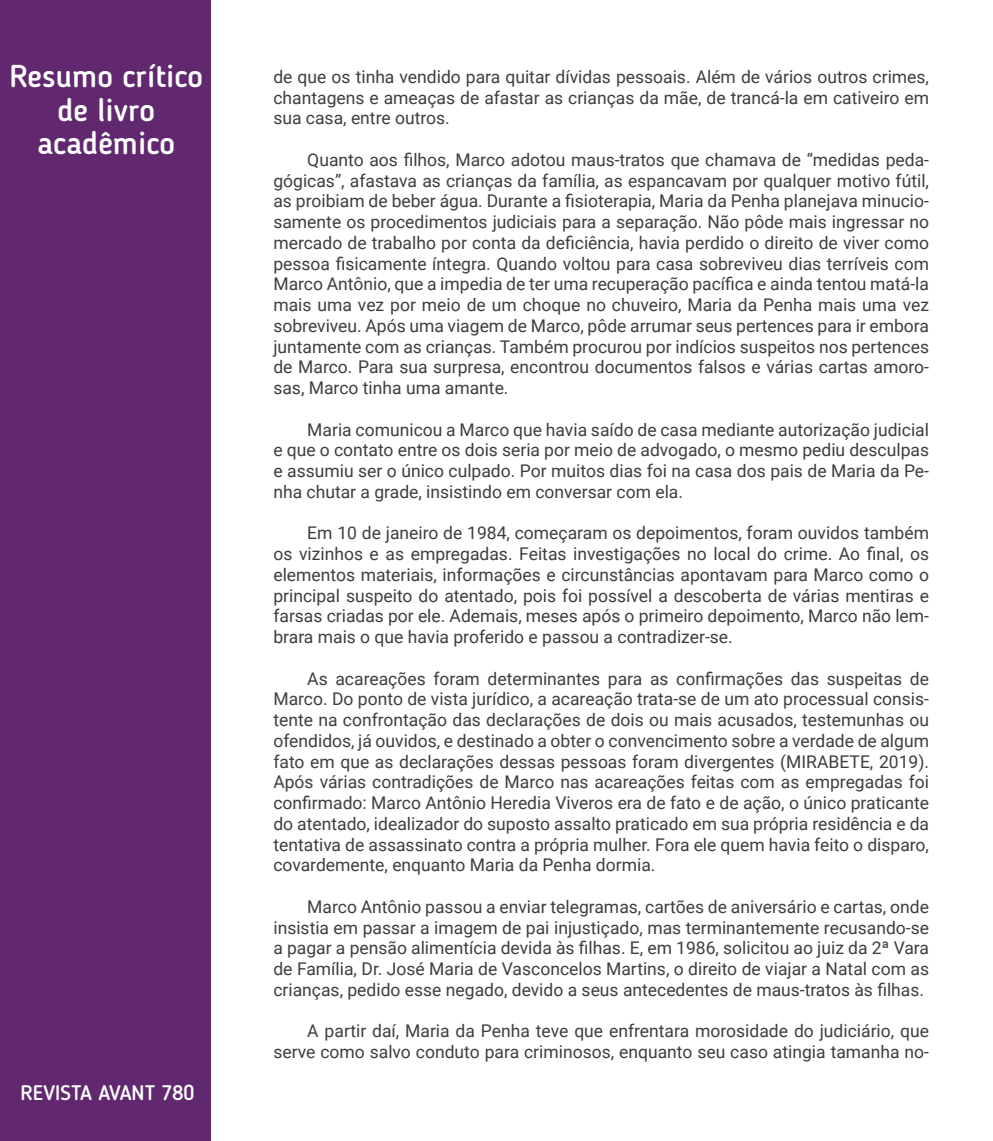
<style>
.page{position:relative;width:993px;height:1141px;background:#fff}
.page>*{position:absolute;margin:0;border:0;box-sizing:border-box;transform-origin:0 0}
.modalidade{font:500 31.5px/33.6px "Blogger Sans";color:#fff;text-align:center}
.t1{font:500 21px "Blogger Sans";color:#fff}
.texto{font:17.5px/20.8px "Roboto";color:#3e3e3f;text-align:justify}
</style>
<div class="page">
<div style="left:0;top:0;width:210px;height:1141px;background:#61286f"></div>
<h1 class="modalidade" style="left:38px;top:58px;width:138px">modalidad</h1>
<p class="modalidade" style="left:9px;top:59px;width:195px">Resumo crítico de livro</p>
<p class="modalidade" style="left:37px;top:126px;width:139px">acadêmico</p>
<p class="t1" style="left:21px;top:1080px;width:175px">REVISTA AVANT 780</p>
<p class="texto" style="left:273px;top:66px;width:657px">de que os tinha vendido para quitar dívidas pessoais. Além de vários outros crimes, chantagens e ameaças de afastar as crianças da mãe, de trancá-la em cativeiro em sua casa, entre outros.</p>
<p class="texto" style="left:273px;top:149px;width:657px;text-indent:34px">Quanto aos filhos, Marco adotou maus-tratos que chamava de “medidas peda&shy;gógicas”, afastava as crianças da família, as espancavam por qualquer motivo fútil, as proibiam de beber água. Durante a fisioterapia, Maria da Penha planejava minucio&shy;samente os procedimentos judiciais para a separação. Não pôde mais ingressar no mercado de trabalho por conta da deficiência, havia perdido o direito de viver como pessoa fisicamente íntegra. Quando voltou para casa sobreviveu dias terríveis com Marco Antônio, que a impedia de ter uma recuperação pacífica e ainda tentou matá-la mais uma vez por meio de um choque no chuveiro, Maria da Penha mais uma vez sobreviveu. Após uma viagem de Marco, pôde arrumar seus pertences para ir embora juntamente com as crianças. Também procurou por indícios suspeitos nos pertences de Marco. Para sua surpresa, encontrou documentos falsos e várias cartas amoro&shy;sas, Marco tinha uma amante.</p>
<p class="texto" style="left:273px;top:418px;width:657px;text-indent:34px">Maria comunicou a Marco que havia saído de casa mediante autorização judicial e que o contato entre os dois seria por meio de advogado, o mesmo pediu desculpas e assumiu ser o único culpado. Por muitos dias foi na casa dos pais de Maria da Pe&shy;nha chutar a grade, insistindo em conversar com ela.</p>
<p class="texto" style="left:273px;top:522px;width:657px;text-indent:34px">Em 10 de janeiro de 1984, começaram os depoimentos, foram ouvidos também os vizinhos e as empregadas. Feitas investigações no local do crime. Ao final, os elementos materiais, informações e circunstâncias apontavam para Marco como o principal suspeito do atentado, pois foi possível a descoberta de várias mentiras e farsas criadas por ele. Ademais, meses após o primeiro depoimento, Marco não lem&shy;brara mais o que havia proferido e passou a contradizer-se.</p>
<p class="texto" style="left:273px;top:667px;width:657px;text-indent:34px">As acareações foram determinantes para as confirmações das suspeitas de Marco. Do ponto de vista jurídico, a acareação trata-se de um ato processual consis&shy;tente na confrontação das declarações de dois ou mais acusados, testemunhas ou ofendidos, já ouvidos, e destinado a obter o convencimento sobre a verdade de algum fato em que as declarações dessas pessoas foram divergentes (MIRABETE, 2019).<br>Após várias contradições de Marco nas acareações feitas com as empregadas foi confirmado: Marco Antônio Heredia Viveros era de fato e de ação, o único praticante do atentado, idealizador do suposto assalto praticado em sua própria residência e da tentativa de assassinato contra a própria mulher. Fora ele quem havia feito o disparo, covardemente, enquanto Maria da Penha dormia.</p>
<p class="texto" style="left:273px;top:895px;width:657px;text-indent:34px">Marco Antônio passou a enviar telegramas, cartões de aniversário e cartas, onde insistia em passar a imagem de pai injustiçado, mas terminantemente recusando-se a pagar a pensão alimentícia devida às filhas. E, em 1986, solicitou ao juiz da 2ª Vara de Família, Dr. José Maria de Vasconcelos Martins, o direito de viajar a Natal com as crianças, pedido esse negado, devido a seus antecedentes de maus-tratos às filhas.</p>
<p class="texto" style="left:273px;top:1020px;width:657px;text-align:right">A partir daí, Maria da Penha teve que enfrentara morosidade do judiciário, que serve como salvo conduto para criminosos, enquanto seu caso atingia tamanha no-</p>
</div>
